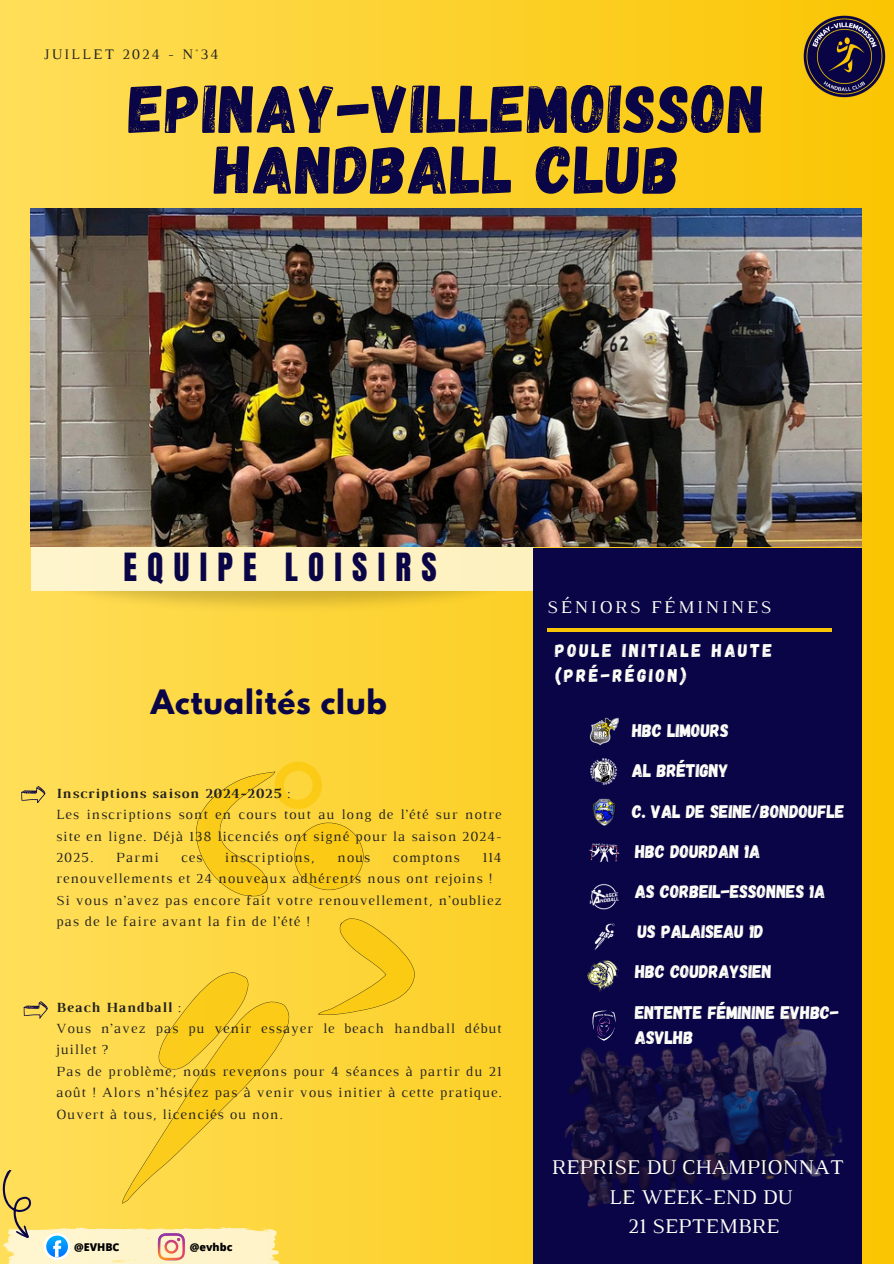
<style>
.page{position:relative;width:894px;height:1264px;background:#fff}
.page>*{position:absolute;margin:0;border:0;box-sizing:border-box;transform-origin:0 0}
.t1{font:67.8px/60.8px "Gagalin";letter-spacing:.02em;color:#0a0546;text-align:center}
.t2{font:33px "Anton";letter-spacing:.31em;color:#0a0546}
.t3{font:700 29.85px "League Spartan";letter-spacing:.03em;color:#0a0546}
.t4{font:21.45px/29.2px "Luthier";color:#fffff9;text-align:center}
.t5{font:18.3px/24.8px "Gagalin";color:#fffff9}
.t6{font:18.3px/24.8px "Gagalin";letter-spacing:.14em;color:#fffff9}
.t7{font:18.3px "Luthier";letter-spacing:.14em;color:#fffff9}
.t8{font:14.85px "Luthier";letter-spacing:.14em;color:#222}
.t9{font:14.25px/21.3px "Luthier";letter-spacing:.07em;color:#222}
.t10{font:700 14.25px "Luthier";letter-spacing:.07em;color:#222}
.t11{font:800 10.8px "Open Sans";color:#000}
.s1{font-weight:400}
</style>
<div class="page">
<div style="left:0;top:0;width:893px;height:1263px;background:linear-gradient(to right,#ffde59,#f9c403)"></div>
<img style="left:21px;top:543px;width:523px;height:95px">
<div style="left:32px;top:408px;width:501px;height:182px;background:#fef3c6"></div>
<img style="left:31px;top:208px;width:830px;height:338px">
<div style="left:534px;top:548px;width:327px;height:715px;background:#0a0546"></div>
<img style="left:801px;top:14px;width:85px;height:85px">
<svg style="left:318px;top:918px;width:97px;height:97px;background:#f9cd28"></svg>
<svg style="left:193px;top:761px;width:170px;height:136px;background:#fad02f"></svg>
<hr style="left:547px;top:628px;width:284px;height:3px;background:#fac502">
<svg style="left:0;top:972px;width:289px;height:291px;background:#fad852"></svg>
<svg style="left:21px;top:786px;width:24px;height:17px"></svg>
<img style="left:495px;top:955px;width:369px;height:298px">
<svg style="left:591px;top:1010px;width:25px;height:31px"></svg>
<img style="left:589px;top:884px;width:29px;height:26px">
<img style="left:589px;top:843px;width:30px;height:20px">
<img style="left:589px;top:717px;width:29px;height:29px">
<img style="left:594px;top:923px;width:21px;height:27px">
<img style="left:590px;top:758px;width:27px;height:27px">
<img style="left:592px;top:798px;width:24px;height:28px">
<img style="left:587px;top:960px;width:31px;height:31px">
<p class="t8" style="left:44px;top:49px;width:176px">JUILLET 2024 - N°34</p>
<p class="t1" style="left:129px;top:75px;width:637px">EPINAY-VILLEMOISSON<br>HANDBALL CLUB</p>
<p class="t2" style="left:123px;top:543px;width:314px">EQUIPE LOISIRS</p>
<p class="t3" style="left:151px;top:686px;width:237px">Actualités club</p>
<p class="t10" style="left:56px;top:788px;width:236px">Inscriptions saison 2024-2025 <span class="s1">:</span></p>
<p class="t9" style="left:56px;top:805px;width:447px;text-align:justify">Les inscriptions sont en cours tout au long de l’été sur notre site en ligne. Déjà 138 licenciés ont signé pour la saison 2024- 2025.</p>
<p class="t9" style="left:116px;top:847px;width:44px">Parmi</p>
<p class="t9" style="left:181px;top:847px;width:23px">ces</p>
<p class="t9" style="left:225px;top:847px;width:91px">inscriptions,</p>
<p class="t9" style="left:337px;top:847px;width:34px">nous</p>
<p class="t9" style="left:392px;top:847px;width:68px">comptons</p>
<p class="t9" style="left:56px;top:847px;width:447px;text-indent:426px">114 renouvellements et 24 nouveaux adhérents nous ont rejoins !</p>
<h5 class="t9" style="left:56px;top:890px;width:447px">Si vous n’avez pas encore fait votre renouvellement, n’oubliez pas de le faire avant la fin de l’été !</h5>
<h6 class="t10" style="left:56px;top:1001px;width:126px">Beach Handball <span class="s1">:</span></h6>
<h5 class="t9" style="left:56px;top:1018px;width:447px">Vous n’avez pas pu venir essayer le beach handball début juillet ?</h5>
<h5 class="t9" style="left:56px;top:1061px;width:447px;text-align:justify">Pas de problème, nous revenons pour 4 séances à partir du 21 août ! Alors n’hésitez pas à venir vous initier à cette pratique.<br>Ouvert à tous, licenciés ou non.</h5>
<h5 class="t11" style="left:74px;top:1238px;width:47px">@EVHBC</h5>
<h5 class="t11" style="left:190px;top:1239px;width:44px">@evhbc</h5>
<h3 class="t7" style="left:547px;top:600px;width:226px">SÉNIORS FÉMININES</h3>
<p class="t6" style="left:555px;top:637px;width:219px">POULE INITIALE HAUTE (PRÉ-RÉGION)</p>
<p class="t5" style="left:632px;top:717px;width:98px">HBC LIMOURS</p>
<p class="t5" style="left:632px;top:757px;width:98px">AL BRÉTIGNY</p>
<p class="t5" style="left:632px;top:797px;width:214px">C. VAL DE SEINE/BONDOUFLE</p>
<p class="t5" style="left:635px;top:838px;width:127px">HBC DOURDAN 1A</p>
<p class="t5" style="left:635px;top:878px;width:192px">AS CORBEIL-ESSONNES 1A</p>
<p class="t5" style="left:637px;top:918px;width:127px">US PALAISEAU 1D</p>
<p class="t5" style="left:635px;top:958px;width:138px">HBC COUDRAYSIEN</p>
<p class="t5" style="left:635px;top:998px;width:205px">ENTENTE FÉMININE EVHBC-<br>ASVLHB</p>
<p class="t4" style="left:551px;top:1154px;width:293px">REPRISE DU CHAMPIONNAT<br>LE WEEK-END DU<br>21 SEPTEMBRE</p>
</div>
